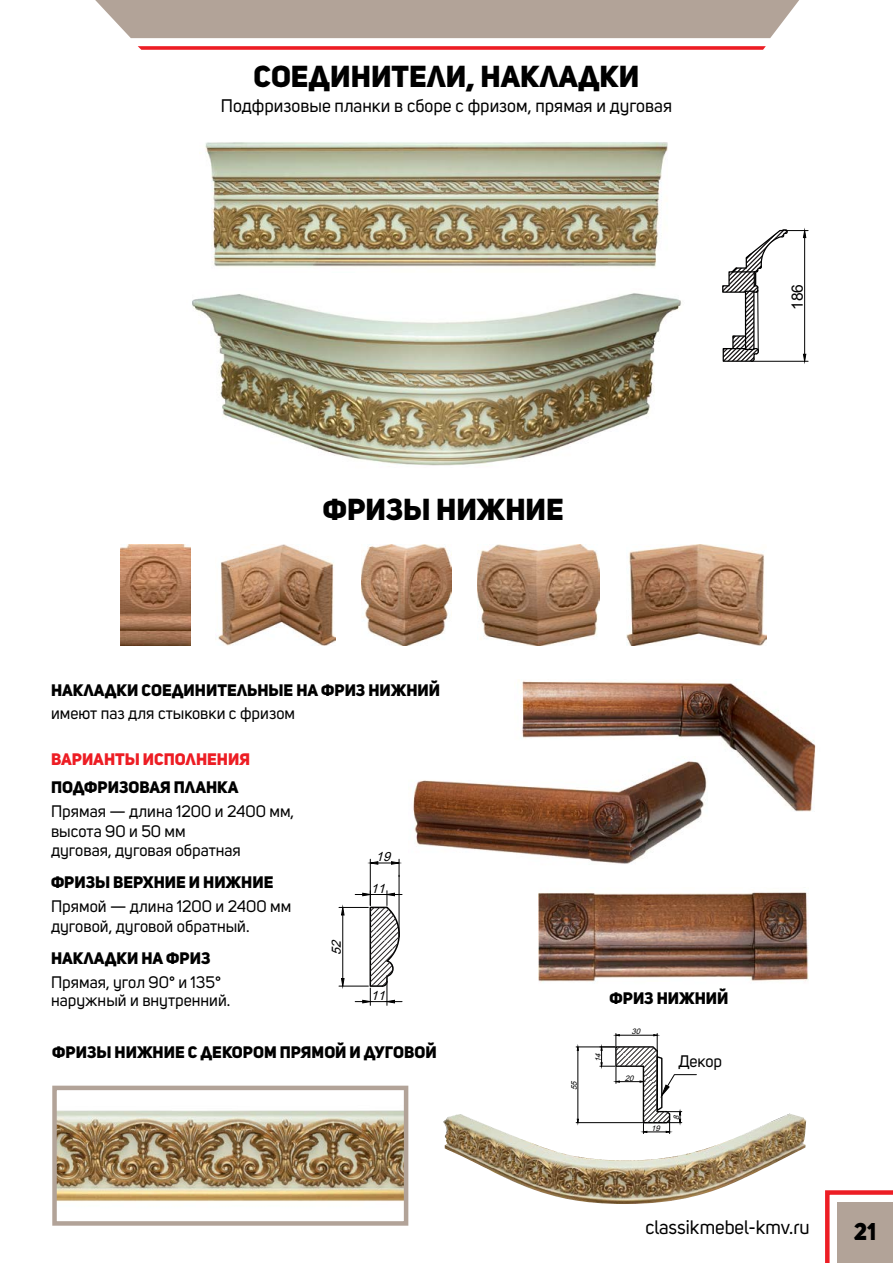
<style>
.page{position:relative;width:893px;height:1263px;background:#fff}
.page>*{position:absolute;margin:0;border:0;box-sizing:border-box;transform-origin:0 0}
.t1{font:30px "Uni Sans Heavy CAPS";color:#000}
.t2{font:24px "Uni Sans Heavy CAPS";color:#000}
.t3{font:19.5px "Uni Sans";color:#000}
.t4{font:18px "Uni Sans";color:#000}
.t5{font:16.5px/19.5px "Uni Sans";color:#000}
.t6{font:16.5px "Uni Sans Heavy CAPS";color:#000}
.t7{font:16.5px "Uni Sans Heavy CAPS";color:#ed1d24}
.t8{font:15.6px "Arial";color:#000}
.t9{font:italic 12.75px "Arial";color:#000}
.t10{font:italic 7.65px "Arial";color:#000}
</style>
<div class="page">
<div style="left:95px;top:0;width:704px;height:38px;background:#b2a398"></div>
<svg style="left:138px;top:46px;width:628px;height:4px;background:#ee333a"></svg>
<svg style="left:825px;top:1190px;width:68px;height:73px"></svg>
<img style="left:57px;top:1110px;width:346px;height:92px">
<svg style="left:722px;top:229px;width:86px;height:133px"></svg>
<img style="left:205px;top:142px;width:463px;height:125px">
<img style="left:192px;top:293px;width:490px;height:173px">
<img style="left:522px;top:681px;width:294px;height:130px">
<img style="left:120px;top:544px;width:71px;height:102px">
<img style="left:215px;top:544px;width:121px;height:102px">
<img style="left:361px;top:544px;width:90px;height:102px">
<img style="left:477px;top:544px;width:122px;height:102px">
<img style="left:626px;top:544px;width:141px;height:102px">
<img style="left:413px;top:757px;width:301px;height:107px">
<img style="left:539px;top:892px;width:270px;height:91px">
<img style="left:443px;top:1114px;width:363px;height:90px">
<hr style="left:576px;top:1046px;width:39px;height:1px;background:#000">
<hr style="left:576px;top:1122px;width:67px;height:1px;background:#000">
<hr style="left:577px;top:1050px;width:1px;height:69px;background:#000">
<svg style="left:576px;top:1046px;width:3px;height:5px"></svg>
<svg style="left:576px;top:1118px;width:3px;height:5px"></svg>
<svg style="left:600px;top:1033px;width:97px;height:100px"></svg>
<hr style="left:399px;top:875px;width:1px;height:62px;background:#000">
<hr style="left:370px;top:859px;width:1px;height:46px;background:#000">
<svg style="left:370px;top:859px;width:30px;height:18px"></svg>
<svg style="left:339px;top:891px;width:63px;height:114px"></svg>
<div style="left:52px;top:1086px;width:356px;height:140px;border:4px solid #b2a398"></div>
<h1 class="t1" style="left:254px;top:57px;width:387px">соединители, накладки</h1>
<p class="t4" style="left:221px;top:95px;width:453px">Подфризовые планки в сборе с фризом, прямая и дуговая</p>
<p class="t8" style="left:787px;top:310px;width:28px;rotate:-90deg">186</p>
<h1 class="t1" style="left:323px;top:490px;width:242px">Фризы нижние</h1>
<p class="t6" style="left:51px;top:680px;width:391px">Накладки соединительные на фриз нижний</p>
<p class="t5" style="left:51px;top:703px;width:246px">имеют паз для стыковки с фризом</p>
<p class="t7" style="left:51px;top:749px;width:200px">Варианты исполнения</p>
<p class="t6" style="left:51px;top:777px;width:189px">Подфризовая планка</p>
<p class="t5" style="left:51px;top:802px;width:245px">Прямая — длина 1200 и 2400 мм, высота 90 и 50 мм<br>дуговая, дуговая обратная</p>
<p class="t6" style="left:51px;top:872px;width:224px">Фризы верхние и нижние</p>
<p class="t5" style="left:51px;top:897px;width:242px">Прямой — длина 1200 и 2400 мм дуговой, дуговой обратный.</p>
<p class="t6" style="left:51px;top:947px;width:161px">Накладки на фриз</p>
<p class="t5" style="left:51px;top:973px;width:181px;line-height:18px">Прямая, угол 90° и 135° наружный и внутренний.</p>
<p class="t9" style="left:328px;top:955px;width:20px;rotate:-90deg">52</p>
<p class="t9" style="left:376px;top:848px;width:20px">19</p>
<p class="t9" style="left:371px;top:880px;width:20px">11</p>
<p class="t9" style="left:371px;top:987px;width:20px">11</p>
<p class="t6" style="left:52px;top:1041px;width:386px">Фризы нижние с декором прямой и дуговой</p>
<p class="t10" style="left:569px;top:1090px;width:13px;rotate:-90deg">55</p>
<p class="t6" style="left:609px;top:987px;width:121px">Фриз нижний</p>
<p class="t10" style="left:593px;top:1062px;width:13px;rotate:-90deg">14</p>
<p class="t10" style="left:632px;top:1026px;width:13px">30</p>
<p class="t10" style="left:625px;top:1073px;width:13px">20</p>
<p class="t5" style="left:678px;top:1051px;width:45px">Декор</p>
<p class="t10" style="left:651px;top:1123px;width:13px">19</p>
<p class="t10" style="left:671px;top:1120px;width:9px;rotate:-90deg">8</p>
<p class="t3" style="left:645px;top:1215px;width:166px">classikmebel-kmv.ru</p>
<h2 class="t2" style="left:854px;top:1216px;width:24px">21</h2>
</div>
